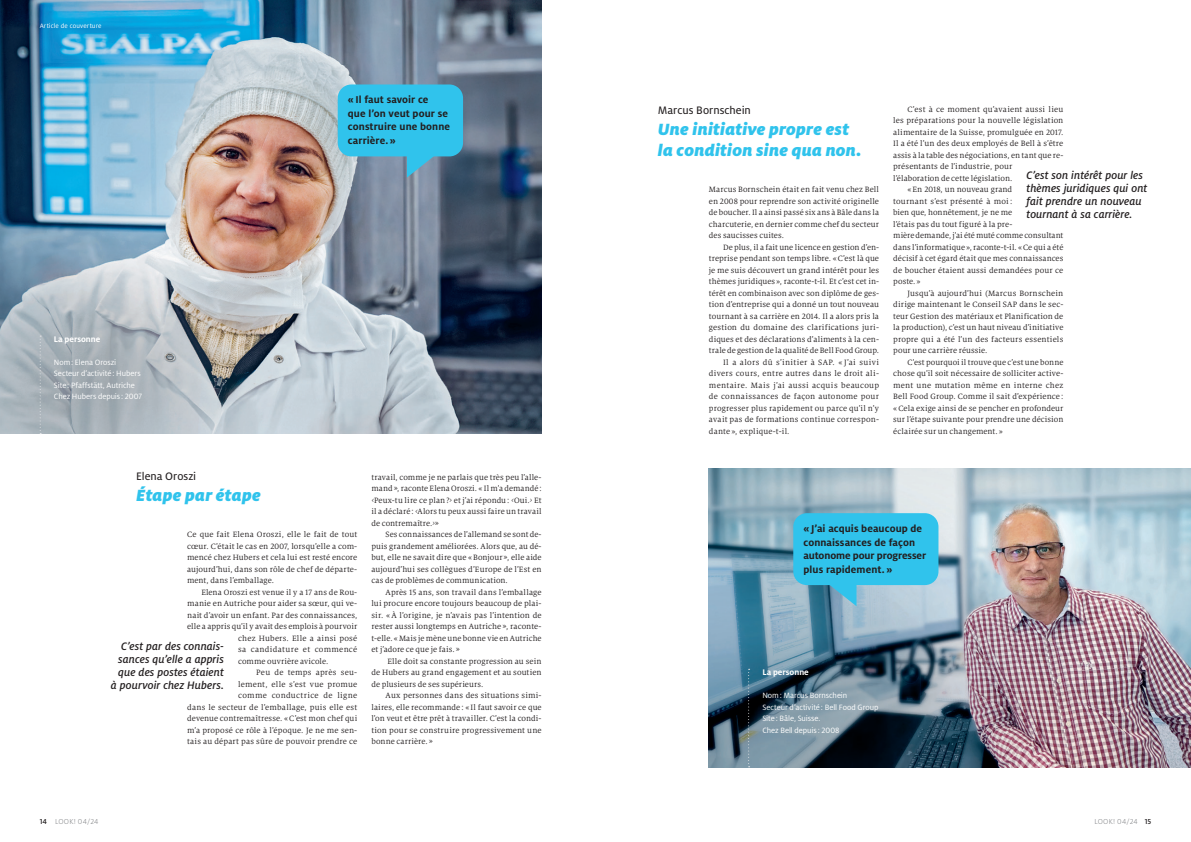
<style>
.page{position:relative;width:1191px;height:842px;background:#fff}
.page>*{position:absolute;margin:0;border:0;box-sizing:border-box;transform-origin:0 0}
.t1{font:italic 900 18px/21px "Milo Pro";letter-spacing:.01em;color:#30c3ec}
.t2{font:italic 500 12px/13px "Milo Pro";color:#231f20}
.t3{font:12px "Milo Pro Text";color:#231f20}
.t4{font:700 11px/13.5px "Milo Pro";letter-spacing:.005em;color:#231f20}
.t5{font:700 9px "Milo Pro";color:#fff}
.t6{font:8.5px/11.5px "Milo Serif Pro";letter-spacing:.01em;color:#231f20;text-align:justify}
.t7{font:8.5px/11.5px "Milo Pro";letter-spacing:-.005em;color:#fff}
.t8{font:8.5px "Milo Serif Pro";letter-spacing:.035em;color:#231f20}
.t9{font:8.5px "Milo Serif Pro";letter-spacing:.04em;color:#231f20}
.t10{font:8.5px "Milo Serif Pro";letter-spacing:.03em;color:#231f20}
.t11{font:300 8px "Milo Pro";letter-spacing:.025em;color:#808285}
.t12{font:7px "Milo Pro";letter-spacing:.02em;color:#fff}
.s1{font-style:italic}
.s2{font-weight:500;color:#231f20}
</style>
<div class="page">
<img style="left:0;top:0;width:541px;height:434px">
<img style="left:709px;top:468px;width:482px;height:299px">
<svg style="left:40px;top:336px;width:1px;height:98px"></svg>
<svg style="left:748px;top:669px;width:1px;height:98px"></svg>
<svg style="left:407px;top:155px;width:47px;height:23px"></svg>
<div style="left:338px;top:84px;width:125px;height:72px;background:#30c3ec;border-radius:14px"></div>
<svg style="left:809px;top:585px;width:47px;height:21px"></svg>
<div style="left:793px;top:513px;width:145px;height:72px;background:#30c3ec;border-radius:14px"></div>
<p class="t12" style="left:40px;top:22px;width:63px">Article de couverture</p>
<p class="t5" style="left:54px;top:334px;width:48px">La personne</p>
<p class="t7" style="left:54px;top:356px;width:90px">Nom: Elena Oroszi<br>Secteur d’activité: Hubers<br>Site: Pfaffstätt, Autriche<br>Chez Hubers depuis: 2007</p>
<p class="t4" style="left:348px;top:93px;width:104px">« Il faut savoir ce<br>que l’on veut pour se construire une bonne carrière. »</p>
<h2 class="t3" style="left:136px;top:470px;width:62px">Elena Oroszi</h2>
<h1 class="t1" style="left:136px;top:485px;width:126px">Étape par étape</h1>
<p class="t6" style="left:187px;top:529px;width:172px">Ce que fait Elena Oroszi, elle le fait de tout cœur. C’était le cas en 2007, lorsqu’elle a com&shy;mencé chez Hubers et cela lui est resté encore aujourd’hui, dans son rôle de chef de départe&shy;ment, dans l’emballage.</p>
<p class="t6" style="left:201px;top:586px;width:157px">Elena Oroszi est venue il y a 17 ans de Rou-</p>
<p class="t6" style="left:187px;top:598px;width:172px">manie en Autriche pour aider sa sœur, qui ve-</p>
<p class="t6" style="left:187px;top:609px;width:172px">nait d’avoir un enfant. Par des connaissances,</p>
<p class="t6" style="left:187px;top:621px;width:172px">elle a appris qu’il y avait des emplois à pourvoir</p>
<p class="t10" style="left:238px;top:633px;width:121px">chez Hubers. Elle a ainsi posé</p>
<p class="t9" style="left:238px;top:645px;width:121px">sa candidature et commencé</p>
<p class="t6" style="left:238px;top:655px;width:92px">comme ouvrière avicole.</p>
<p class="t8" style="left:256px;top:668px;width:103px">Peu de temps après seu-</p>
<p class="t6" style="left:238px;top:678px;width:121px">lement, elle s’est vue promue</p>
<p class="t8" style="left:238px;top:691px;width:121px">comme conductrice de ligne</p>
<p class="t6" style="left:187px;top:701px;width:172px">dans le secteur de l’emballage, puis elle est</p>
<p class="t6" style="left:187px;top:713px;width:172px">devenue contremaîtresse. «C’est mon chef qui</p>
<p class="t6" style="left:187px;top:724px;width:172px">m’a proposé ce rôle à l’époque. Je ne me sen-</p>
<p class="t6" style="left:187px;top:736px;width:172px">tais au départ pas sûre de pouvoir prendre ce</p>
<h2 class="t2" style="left:111px;top:640px;width:114px;text-align:right">C’est par des connais&shy;sances qu’elle a appris que des postes étaient à pourvoir chez Hubers.</h2>
<p class="t6" style="left:371px;top:471px;width:172px">travail, comme je ne parlais que très peu l’alle&shy;mand», raconte Elena Oroszi. « Il m’a demandé : <span class="s1">‹</span>Peux-tu lire ce plan?<span class="s1">›</span> et j’ai répondu: <span class="s1">‹</span>Oui.<span class="s1">›</span> Et il a déclaré: <span class="s1">‹</span>Alors tu peux aussi faire un travail de contremaître.<span class="s1">›</span>»</p>
<p class="t6" style="left:371px;top:529px;width:172px;text-indent:14px">Ses connaissances de l’allemand se sont de&shy;puis grandement améliorées. Alors que, au dé&shy;but, elle ne savait dire que «Bonjour », elle aide aujourd’hui ses collègues d’Europe de l’Est en cas de problèmes de communication.</p>
<p class="t6" style="left:371px;top:586px;width:172px;text-indent:14px">Après 15 ans, son travail dans l’emballage lui procure encore toujours beaucoup de plai&shy;sir. «À l’origine, je n’avais pas l’intention de rester aussi longtemps en Autriche », raconte&shy;t-elle. «Mais je mène une bonne vie en Autriche et j’adore ce que je fais. »</p>
<p class="t6" style="left:371px;top:655px;width:172px;text-indent:16px">Elle doit sa constante progression au sein de Hubers au grand engagement et au soutien de plusieurs de ses supérieurs.</p>
<p class="t6" style="left:371px;top:690px;width:172px;text-indent:14px">Aux personnes dans des situations simi&shy;laires, elle recommande : « Il faut savoir ce que l’on veut et être prêt à travailler. C’est la condi&shy;tion pour se construire progressivement une bonne carrière. »</p>
<h2 class="t3" style="left:658px;top:104px;width:94px">Marcus Bornschein</h2>
<h1 class="t1" style="left:658px;top:119px;width:205px">Une initiative propre est la condition sine qua non.</h1>
<p class="t6" style="left:709px;top:184px;width:172px">Marcus Bornschein était en fait venu chez Bell en 2008 pour reprendre son activité originelle de boucher. Il a ainsi passé six ans à Bâle dans la charcuterie, en dernier comme chef du secteur des saucisses cuites.</p>
<p class="t6" style="left:723px;top:241px;width:157px">De plus, il a fait une licence en gestion d’en-</p>
<p class="t6" style="left:709px;top:253px;width:172px">treprise pendant son temps libre. «C’est là que</p>
<p class="t6" style="left:709px;top:264px;width:172px">je me suis découvert un grand intérêt pour les</p>
<p class="t6" style="left:709px;top:276px;width:172px">thèmes juridiques», raconte-t-il. Et c’est cet in-</p>
<p class="t6" style="left:709px;top:287px;width:172px">térêt en combinaison avec son diplôme de ges-</p>
<p class="t6" style="left:709px;top:299px;width:172px">tion d’entreprise qui a donné un tout nouveau</p>
<p class="t6" style="left:709px;top:310px;width:172px">tournant à sa carrière en 2014. Il a alors pris la</p>
<p class="t6" style="left:709px;top:322px;width:172px">gestion du domaine des clarifications juri-</p>
<p class="t6" style="left:709px;top:333px;width:172px">diques et des déclarations d’aliments à la cen-</p>
<p class="t6" style="left:709px;top:345px;width:172px">trale de gestion de la qualité de Bell Food Group.</p>
<p class="t9" style="left:723px;top:357px;width:157px">Il a alors dû s’initier à SAP. « J’ai suivi</p>
<p class="t8" style="left:709px;top:369px;width:172px">divers cours, entre autres dans le droit ali-</p>
<p class="t9" style="left:709px;top:380px;width:172px">mentaire. Mais j’ai aussi acquis beaucoup</p>
<p class="t8" style="left:709px;top:392px;width:172px">de connaissances de façon autonome pour</p>
<p class="t6" style="left:709px;top:402px;width:172px">progresser plus rapidement ou parce qu’il n’y</p>
<p class="t6" style="left:709px;top:414px;width:172px">avait pas de formations continue correspon-</p>
<p class="t6" style="left:709px;top:425px;width:82px">dante », explique-t-il.</p>
<p class="t6" style="left:907px;top:103px;width:157px">C’est à ce moment qu’avaient aussi lieu</p>
<p class="t6" style="left:893px;top:115px;width:172px">les préparations pour la nouvelle législation</p>
<p class="t6" style="left:893px;top:126px;width:172px">alimentaire de la Suisse, promulguée en 2017.</p>
<p class="t6" style="left:893px;top:138px;width:172px">Il a été l’un des deux employés de Bell à s’être</p>
<p class="t6" style="left:893px;top:149px;width:172px">assis à la table des négociations, en tant que re-</p>
<p class="t6" style="left:893px;top:161px;width:121px">présentants de l’industrie, pour</p>
<p class="t6" style="left:893px;top:172px;width:121px">l’élaboration de cette législation.</p>
<p class="t6" style="left:907px;top:184px;width:106px">«En 2018, un nouveau grand</p>
<p class="t6" style="left:893px;top:195px;width:121px">tournant s’est présenté à moi :</p>
<p class="t6" style="left:893px;top:207px;width:121px">bien que, honnêtement, je ne me</p>
<p class="t6" style="left:893px;top:218px;width:121px">l’étais pas du tout figuré à la pre-</p>
<p class="t6" style="left:893px;top:230px;width:172px">mière demande, j’ai été muté comme consultant</p>
<p class="t6" style="left:893px;top:241px;width:172px">dans l’informatique», raconte-t-il. «Ce qui a été</p>
<p class="t6" style="left:893px;top:253px;width:172px">décisif à cet égard était que mes connaissances</p>
<p class="t6" style="left:893px;top:264px;width:172px">de boucher étaient aussi demandées pour ce</p>
<p class="t6" style="left:893px;top:276px;width:29px">poste.»</p>
<p class="t6" style="left:907px;top:287px;width:157px">Jusqu’à aujourd’hui (Marcus Bornschein</p>
<p class="t6" style="left:893px;top:299px;width:172px">dirige maintenant le Conseil SAP dans le sec-</p>
<p class="t6" style="left:893px;top:310px;width:172px">teur Gestion des matériaux et Planification de</p>
<p class="t6" style="left:893px;top:322px;width:172px">la production), c’est un haut niveau d’initiative</p>
<p class="t6" style="left:893px;top:333px;width:172px">propre qui a été l’un des facteurs essentiels</p>
<p class="t6" style="left:893px;top:345px;width:96px">pour une carrière réussie.</p>
<p class="t6" style="left:907px;top:356px;width:157px">C’est pourquoi il trouve que c’est une bonne</p>
<p class="t6" style="left:893px;top:368px;width:172px">chose qu’il soit nécessaire de solliciter active-</p>
<p class="t6" style="left:893px;top:379px;width:172px">ment une mutation même en interne chez</p>
<p class="t6" style="left:893px;top:391px;width:172px">Bell Food Group. Comme il sait d’expérience :</p>
<p class="t6" style="left:893px;top:402px;width:172px">«Cela exige ainsi de se pencher en profondeur</p>
<p class="t6" style="left:893px;top:414px;width:172px">sur l’étape suivante pour prendre une décision</p>
<p class="t6" style="left:893px;top:425px;width:111px">éclairée sur un changement. »</p>
<h2 class="t2" style="left:1026px;top:169px;width:122px">C’est son intérêt pour les thèmes juridiques qui ont fait prendre un nouveau tournant à sa carrière.</h2>
<p class="t4" style="left:803px;top:522px;width:124px">« J’ai acquis beaucoup de connaissances de façon autonome pour progresser plus rapidement. »</p>
<p class="t5" style="left:762px;top:667px;width:48px">La personne</p>
<p class="t7" style="left:762px;top:690px;width:118px">Nom: Marcus Bornschein<br>Secteur d’activité: Bell Food Group<br>Site: Bâle, Suisse.<br>Chez Bell depuis: 2008</p>
<p class="t11" style="left:40px;top:817px;width:60px"><span class="s2">14</span> LOOK! 04/24</p>
<p class="t11" style="left:1094px;top:817px;width:58px">LOOK! 04/24 <span class="s2">15</span></p>
</div>
